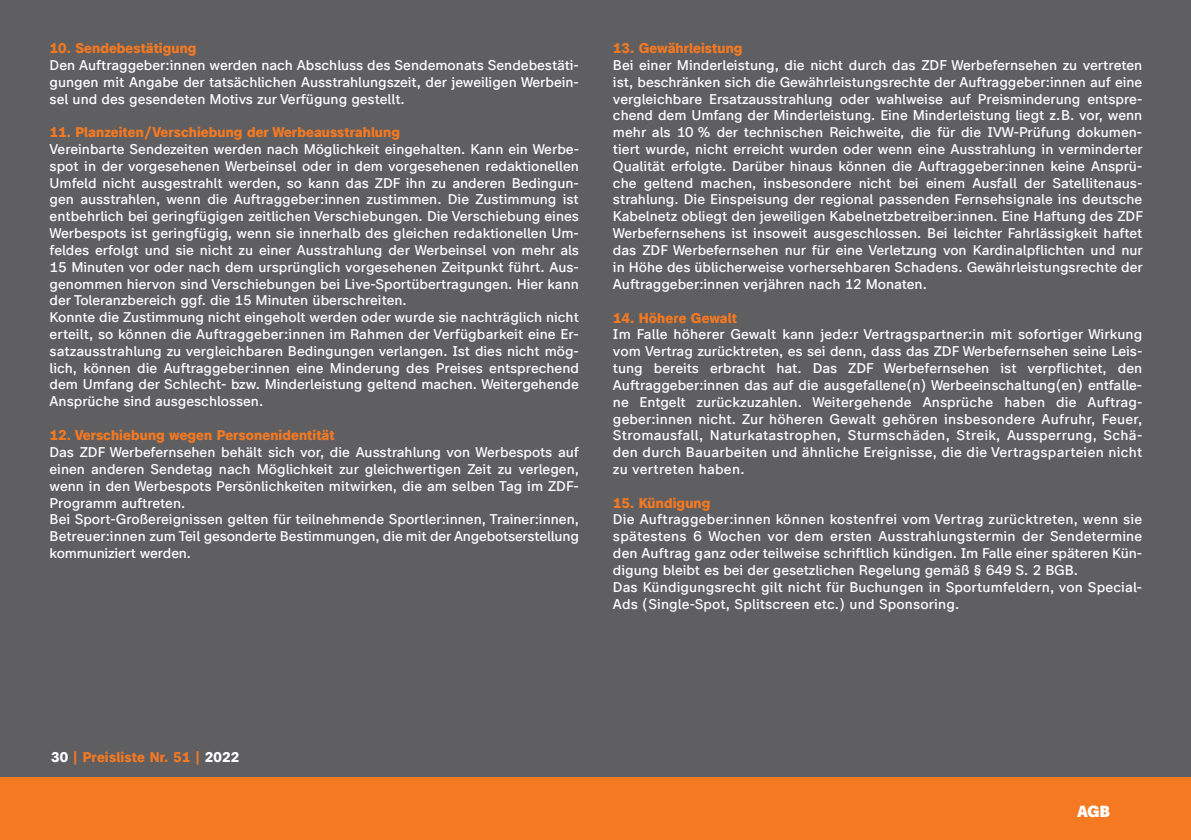
<style>
.page{position:relative;width:1191px;height:840px;background:#fff}
.page>*{position:absolute;margin:0;border:0;box-sizing:border-box;transform-origin:0 0}
.t1{font:900 16px "ZDF Type";color:#fff}
.t2{font:500 14px/16.8px "ZDF Type";color:#fff;text-align:justify}
.t3{font:800 14px "ZDF Type";letter-spacing:.01em;color:#f47921}
.s1{color:#fff}
</style>
<div class="page">
<div style="left:0;top:0;width:1191px;height:839px;background:#5f5f62"></div>
<div style="left:0;top:777px;width:1191px;height:62px;background:#f47921"></div>
<p class="t3" style="left:50px;top:40px;width:148px">10. Sendebestätigung</p>
<p class="t2" style="left:50px;top:57px;width:531px">Den Auftraggeber:innen werden nach Abschluss des Sendemonats Sendebestäti&shy;gungen mit Angabe der tatsächlichen Ausstrahlungszeit, der jeweiligen Werbein&shy;sel und des gesendeten Motivs zur Verfügung gestellt.</p>
<p class="t3" style="left:50px;top:124px;width:352px">11. Planzeiten/Verschiebung der Werbeausstrahlung</p>
<p class="t2" style="left:50px;top:141px;width:531px;text-align:left">Vereinbarte Sendezeiten werden nach Möglichkeit eingehalten. Kann ein Werbe&shy;spot in der vorgesehenen Werbeinsel oder in dem vorgesehenen redaktionellen Umfeld nicht ausgestrahlt werden, so kann das ZDF ihn zu anderen Bedingun&shy;gen ausstrahlen, wenn die Auftraggeber:innen zustimmen. Die Zustimmung ist entbehrlich bei geringfügigen zeitlichen Verschiebungen. Die Verschiebung eines Werbespots ist geringfügig, wenn sie innerhalb des gleichen redaktionellen Um&shy;feldes erfolgt und sie nicht zu einer Ausstrahlung der Werbeinsel von mehr als 15 Minuten vor oder nach dem ursprünglich vorgesehenen Zeitpunkt führt. Aus&shy;genommen hiervon sind Verschiebungen bei Live-Sportübertragungen. Hier kann der Toleranzbereich ggf. die 15 Minuten überschreiten.<br>Konnte die Zustimmung nicht eingeholt werden oder wurde sie nachträglich nicht erteilt, so können die Auftraggeber:innen im Rahmen der Verfügbarkeit eine Er&shy;satzausstrahlung zu vergleichbaren Bedingungen verlangen. Ist dies nicht mög&shy;lich, können die Auftraggeber:innen eine Minderung des Preises entsprechend dem Umfang der Schlecht- bzw. Minderleistung geltend machen. Weitergehende Ansprüche sind ausgeschlossen.</p>
<p class="t3" style="left:50px;top:427px;width:286px">12. Verschiebung wegen Personenidentität</p>
<p class="t2" style="left:50px;top:444px;width:531px;text-align:left">Das ZDF Werbefernsehen behält sich vor, die Ausstrahlung von Werbespots auf einen anderen Sendetag nach Möglichkeit zur gleichwertigen Zeit zu verlegen, wenn in den Werbespots Persönlichkeiten mitwirken, die am selben Tag im ZDF-Programm auftreten.<br>Bei Sport-Großereignissen gelten für teilnehmende Sportler:innen, Trainer:innen, Betreuer:innen zum Teil gesonderte Bestimmungen, die mit der Angebotserstellung kommuniziert werden.</p>
<p class="t3" style="left:613px;top:40px;width:131px">13. Gewährleistung</p>
<p class="t2" style="left:613px;top:57px;width:531px">Bei einer Minderleistung, die nicht durch das ZDF Werbefernsehen zu vertreten ist, beschränken sich die Gewährleistungsrechte der Auftraggeber:innen auf eine vergleichbare Ersatzausstrahlung oder wahlweise auf Preisminderung entspre&shy;chend dem Umfang der Minderleistung. Eine Minderleistung liegt z. B. vor, wenn mehr als 10 % der technischen Reichweite, die für die IVW-Prüfung dokumen&shy;tiert wurde, nicht erreicht wurden oder wenn eine Ausstrahlung in verminderter Qualität erfolgte. Darüber hinaus können die Auftraggeber:innen keine Ansprü&shy;che geltend machen, insbesondere nicht bei einem Ausfall der Satellitenaus&shy;strahlung. Die Einspeisung der regional passenden Fernsehsignale ins deutsche Kabelnetz obliegt den jeweiligen Kabelnetzbetreiber:innen. Eine Haftung des ZDF Werbefernsehens ist insoweit ausgeschlossen. Bei leichter Fahrlässigkeit haftet das ZDF Werbefernsehen nur für eine Verletzung von Kardinalpflichten und nur in Höhe des üblicherweise vorhersehbaren Schadens. Gewährleistungsrechte der Auftraggeber:innen verjähren nach 12 Monaten.</p>
<p class="t3" style="left:613px;top:309px;width:125px">14. Höhere Gewalt</p>
<p class="t2" style="left:613px;top:326px;width:531px">Im Falle höherer Gewalt kann jede:r Vertragspartner:in mit sofortiger Wirkung vom Vertrag zurücktreten, es sei denn, dass das ZDF Werbefernsehen seine Leis&shy;tung bereits erbracht hat. Das ZDF Werbefernsehen ist verpflichtet, den Auftraggeber:innen das auf die ausgefallene(n) Werbeeinschaltung(en) entfalle&shy;ne Entgelt zurückzuzahlen. Weitergehende Ansprüche haben die Auftrag&shy;geber:innen nicht. Zur höheren Gewalt gehören insbesondere Aufruhr, Feuer, Stromausfall, Naturkatastrophen, Sturmschäden, Streik, Aussperrung, Schä&shy;den durch Bauarbeiten und ähnliche Ereignisse, die die Vertragsparteien nicht zu vertreten haben.</p>
<p class="t3" style="left:613px;top:494px;width:99px">15. Kündigung</p>
<p class="t2" style="left:613px;top:511px;width:531px;text-align:left">Die Auftraggeber:innen können kostenfrei vom Vertrag zurücktreten, wenn sie spätestens 6 Wochen vor dem ersten Ausstrahlungstermin der Sendetermine den Auftrag ganz oder teilweise schriftlich kündigen. Im Falle einer späteren Kün&shy;digung bleibt es bei der gesetzlichen Regelung gemäß § 649 S. 2 BGB.<br>Das Kündigungsrecht gilt nicht für Buchungen in Sportumfeldern, von Special-Ads (Single-Spot, Splitscreen etc.) und Sponsoring.</p>
<p class="t3" style="left:51px;top:748px;width:190px"><span class="s1">30</span> | Preisliste Nr. 51 | <span class="s1">2022</span></p>
<p class="t1" style="left:1077px;top:801px;width:34px">AGB</p>
</div>
